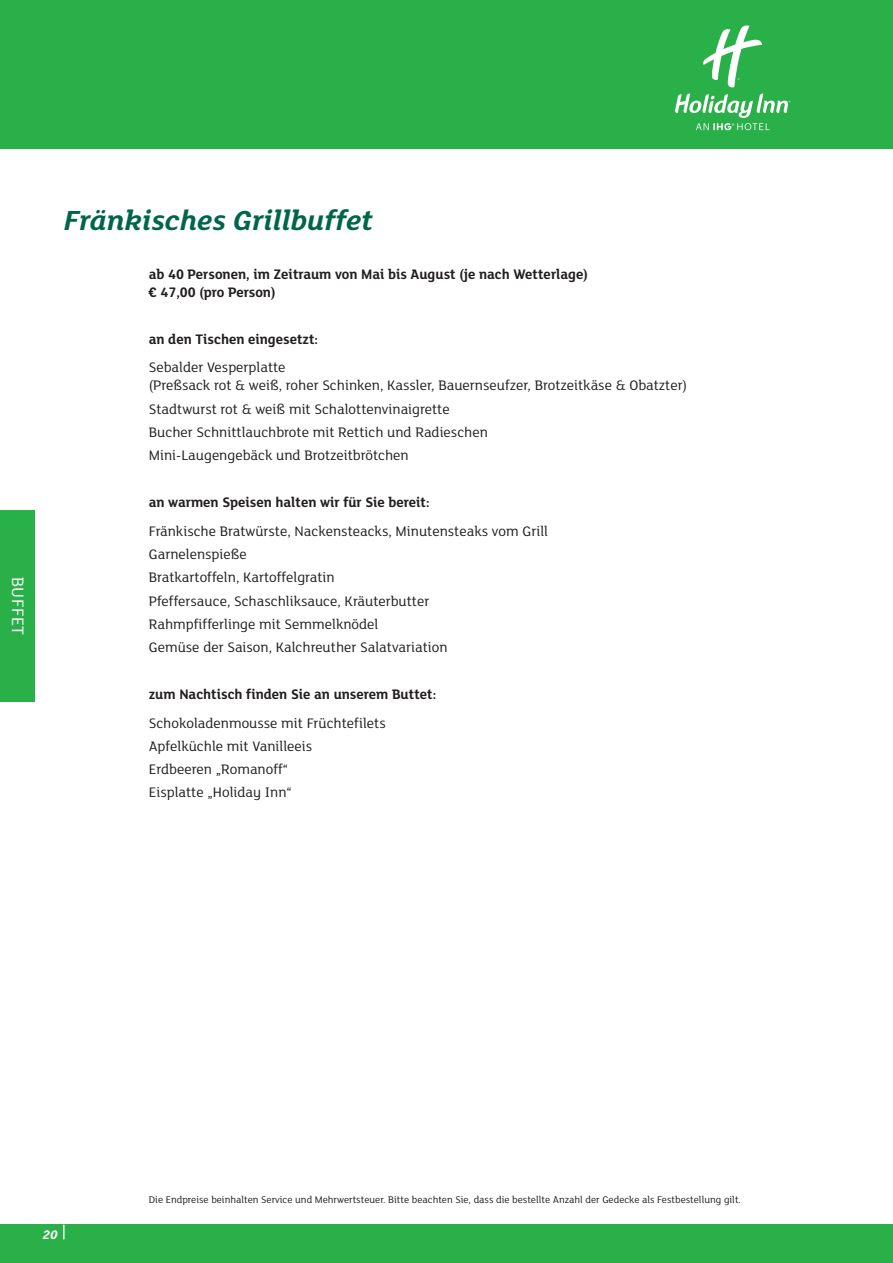
<style>
.page{position:relative;width:893px;height:1263px;background:#fff}
.page>*{position:absolute;margin:0;border:0;box-sizing:border-box;transform-origin:0 0}
.Seitenüberschrift{font:italic 700 30px "FS Lola";color:#00654b}
.t1{font:18px "FS Lola";letter-spacing:.02em;color:#fff}
.Grundtext2{font:15px/18px "FS Lola";color:#231f20}
.Grundschrift_fett{font:700 15px/18px "FS Lola";color:#231f20;scale:.95 1}
.t2{font:italic 700 13.5px "FS Lola";color:#fff}
.t3{font:10.5px "FS Lola";color:#231f20}
</style>
<div class="page">
<div style="left:0;top:1225px;width:893px;height:38px;background:#2ab049"></div>
<svg style="left:63px;top:1225px;width:2px;height:14px"></svg>
<div style="left:0;top:0;width:893px;height:149px;background:#2ab049"></div>
<svg style="left:675px;top:26px;width:115px;height:104px"></svg>
<div style="left:0;top:510px;width:34px;height:192px;background:#2ab049"></div>
<p class="t1" style="left:30px;top:577px;width:59px;rotate:90deg">BUFFET</p>
<p class="Seitenüberschrift" style="left:64px;top:199px;width:311px">Fränkisches Grillbuffet</p>
<p class="Grundschrift_fett" style="left:149px;top:264px;width:464px">ab 40 Personen, im Zeitraum von Mai bis August (je nach Wetterlage) € 47,00 (pro Person)</p>
<p class="Grundschrift_fett" style="left:149px;top:329px;width:180px">an den Tischen eingesetzt:</p>
<p class="Grundtext2" style="left:149px;top:358px;width:540px">Sebalder Vesperplatte<br>(Preßsack rot &amp; weiß, roher Schinken, Kassler, Bauernseufzer, Brotzeitkäse &amp; Obatzter)</p>
<p class="Grundtext2" style="left:149px;top:399px;width:302px">Stadtwurst rot &amp; weiß mit Schalottenvinaigrette</p>
<p class="Grundtext2" style="left:149px;top:423px;width:341px">Bucher Schnittlauchbrote mit Rettich und Radieschen</p>
<p class="Grundtext2" style="left:149px;top:446px;width:261px">Mini-Laugengebäck und Brotzeitbrötchen</p>
<p class="Grundschrift_fett" style="left:149px;top:492px;width:297px">an warmen Speisen halten wir für Sie bereit:</p>
<p class="Grundtext2" style="left:149px;top:521px;width:401px">Fränkische Bratwürste, Nackensteacks, Minutensteaks vom Grill</p>
<p class="Grundtext2" style="left:149px;top:544px;width:100px">Garnelenspieße</p>
<p class="Grundtext2" style="left:149px;top:568px;width:187px">Bratkartoffeln, Kartoffelgratin</p>
<p class="Grundtext2" style="left:149px;top:591px;width:282px">Pfeffersauce, Schaschliksauce, Kräuterbutter</p>
<p class="Grundtext2" style="left:149px;top:614px;width:231px">Rahmpfifferlinge mit Semmelknödel</p>
<p class="Grundtext2" style="left:149px;top:638px;width:300px">Gemüse der Saison, Kalchreuther Salatvariation</p>
<p class="Grundschrift_fett" style="left:149px;top:684px;width:304px">zum Nachtisch finden Sie an unserem Buttet:</p>
<p class="Grundtext2" style="left:149px;top:713px;width:238px">Schokoladenmousse mit Früchtefilets</p>
<p class="Grundtext2" style="left:149px;top:736px;width:165px">Apfelküchle mit Vanilleeis</p>
<p class="Grundtext2" style="left:149px;top:760px;width:141px">Erdbeeren „Romanoff“</p>
<p class="Grundtext2" style="left:149px;top:783px;width:144px">Eisplatte „Holiday Inn“</p>
<p class="t2" style="left:43px;top:1225px;width:17px">20</p>
<p class="t3" style="left:149px;top:1192px;width:594px">Die Endpreise beinhalten Service und Mehrwertsteuer. Bitte beachten Sie, dass die bestellte Anzahl der Gedecke als Festbestellung gilt.</p>
</div>
